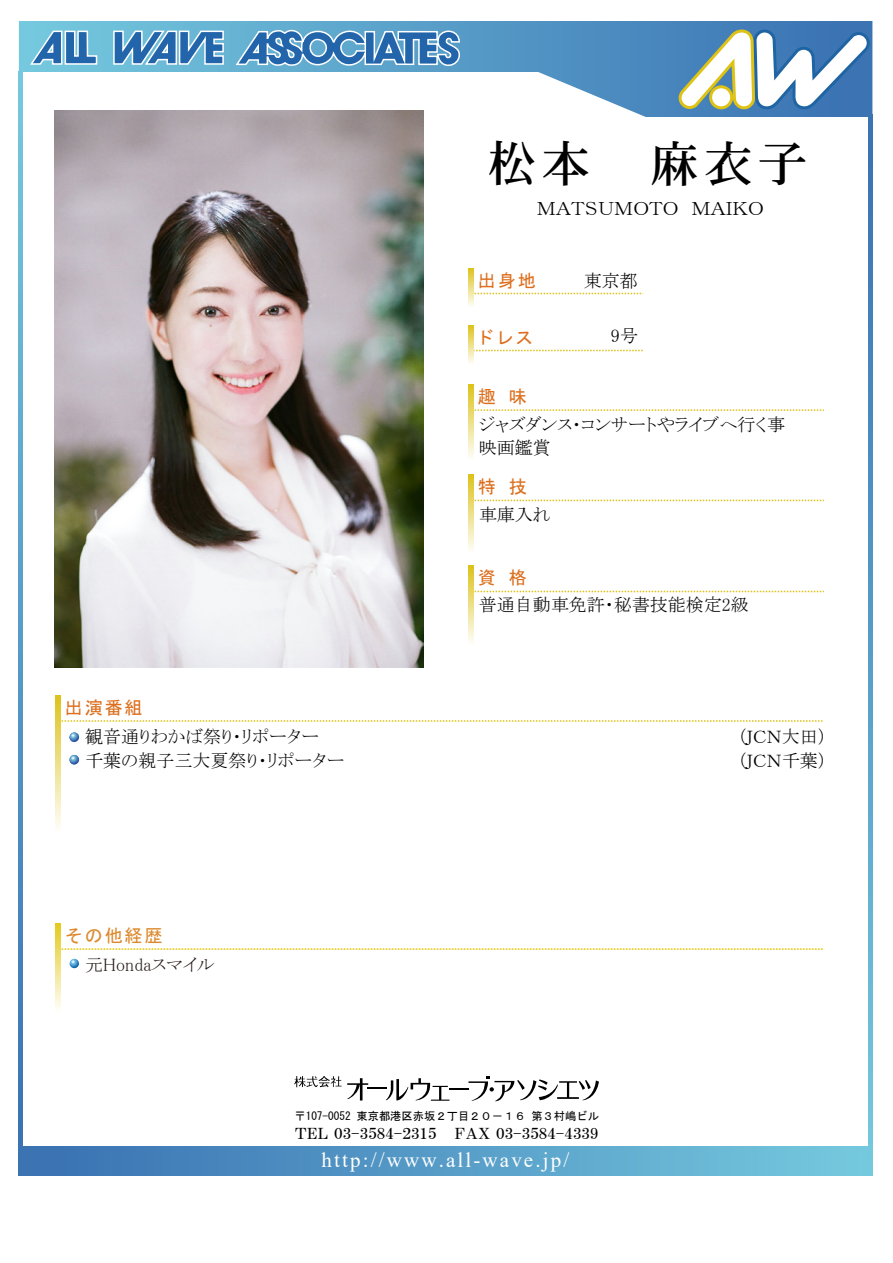
<style>
.page{position:relative;width:893px;height:1263px;background:#fff}
.page>*{position:absolute;margin:0;border:0;box-sizing:border-box;transform-origin:0 0}
.t1{font:49.2px "DFHS Mincho W5 WINP RKSJ H";color:#000}
.t2{font:21px "Times New Roman";letter-spacing:.1em;color:#fff}
.t3{font:19.05px "MS P Mincho";color:#000}
.t4{font:18px/24px "MS P Mincho";color:#000}
.t5{font:18px "MS Gothic";letter-spacing:.1em;color:#dd6f1e}
.t6{font:18px "MS P Mincho";color:#231815}
.t7{font:18px "MS Gothic";letter-spacing:.1em;color:#dc8a2f}
.t8{font:15px "HGS Mincho B";color:#000;scale:1.19 1}
.t9{font:11.25px "MS Gothic";color:#000}
</style>
<div class="page">
<svg style="left:60px;top:948px;width:764px;height:2px;background:#f2e596"></svg>
<svg style="left:56px;top:923px;width:4px;height:86px"></svg>
<svg style="left:70px;top:959px;width:9px;height:9px"></svg>
<div style="left:21px;top:1147px;width:849px;height:29px;background:linear-gradient(to right,#3970b1,#75c9de)"></div>
<svg style="left:868px;top:117px;width:4px;height:1059px;background:#579cc7"></svg>
<svg style="left:19px;top:117px;width:3px;height:1059px;background:#559ac6"></svg>
<svg style="left:347px;top:1076px;width:252px;height:25px"></svg>
<svg style="left:294px;top:1076px;width:47px;height:11px"></svg>
<svg style="left:19px;top:21px;width:853px;height:96px"></svg>
<svg style="left:677px;top:21px;width:194px;height:90px"></svg>
<svg style="left:29px;top:26px;width:431px;height:45px;background:#66a2cb"></svg>
<svg style="left:60px;top:720px;width:763px;height:2px;background:#f1e7a7"></svg>
<svg style="left:56px;top:695px;width:4px;height:133px"></svg>
<svg style="left:473px;top:409px;width:351px;height:2px"></svg>
<svg style="left:468px;top:384px;width:5px;height:74px"></svg>
<svg style="left:473px;top:293px;width:170px;height:1px"></svg>
<svg style="left:473px;top:350px;width:170px;height:1px"></svg>
<svg style="left:473px;top:500px;width:351px;height:1px"></svg>
<svg style="left:468px;top:475px;width:5px;height:76px"></svg>
<svg style="left:473px;top:591px;width:351px;height:1px"></svg>
<svg style="left:468px;top:566px;width:5px;height:76px"></svg>
<svg style="left:69px;top:732px;width:10px;height:10px"></svg>
<svg style="left:69px;top:755px;width:10px;height:10px"></svg>
<svg style="left:468px;top:268px;width:5px;height:38px"></svg>
<svg style="left:468px;top:325px;width:5px;height:38px"></svg>
<img style="left:54px;top:110px;width:369px;height:557px">
<h1 class="t1" style="left:487px;top:139px;width:321px">松本　麻衣子</h1>
<p class="t3" style="left:536px;top:199px;width:229px">ＭＡＴＳＵＭＯＴＯ　ＭＡＩＫＯ</p>
<p class="t5" style="left:478px;top:271px;width:59px">出身地</p>
<p class="t5" style="left:475px;top:328px;width:59px">ドレス</p>
<p class="t5" style="left:478px;top:388px;width:50px">趣 味</p>
<p class="t4" style="left:584px;top:269px;width:55px">東京都</p>
<p class="t4" style="left:610px;top:324px;width:28px">9号</p>
<p class="t4" style="left:478px;top:414px;width:308px;line-height:22.5px">ジャズダンス・コンサートやライブへ行く事映画鑑賞</p>
<p class="t5" style="left:478px;top:478px;width:50px">特 技</p>
<p class="t4" style="left:478px;top:503px;width:73px">車庫入れ</p>
<p class="t5" style="left:478px;top:569px;width:50px">資 格</p>
<p class="t5" style="left:65px;top:698px;width:79px">出演番組</p>
<p class="t4" style="left:478px;top:593px;width:271px">普通自動車免許・秘書技能検定2級</p>
<p class="t4" style="left:85px;top:724px;width:261px">観音通りわかば祭り・リポーター<br>千葉の親子三大夏祭り・リポーター</p>
<p class="t4" style="left:737px;top:724px;width:91px">（ＪＣＮ大田）（ＪＣＮ千葉）</p>
<p class="t7" style="left:65px;top:926px;width:99px">その他経歴</p>
<p class="t6" style="left:85px;top:955px;width:131px">元Hondaスマイル</p>
<p class="t9" style="left:294px;top:1110px;width:306px">〒107-0052 東京都港区赤坂２丁目２０－１６ 第３村嶋ビル</p>
<p class="t8" style="left:295px;top:1126px;width:257px">TEL 03-3584-2315　FAX 03-3584-4339</p>
<p class="t2" style="left:321px;top:1145px;width:249px">http://www.all-wave.jp/</p>
</div>
